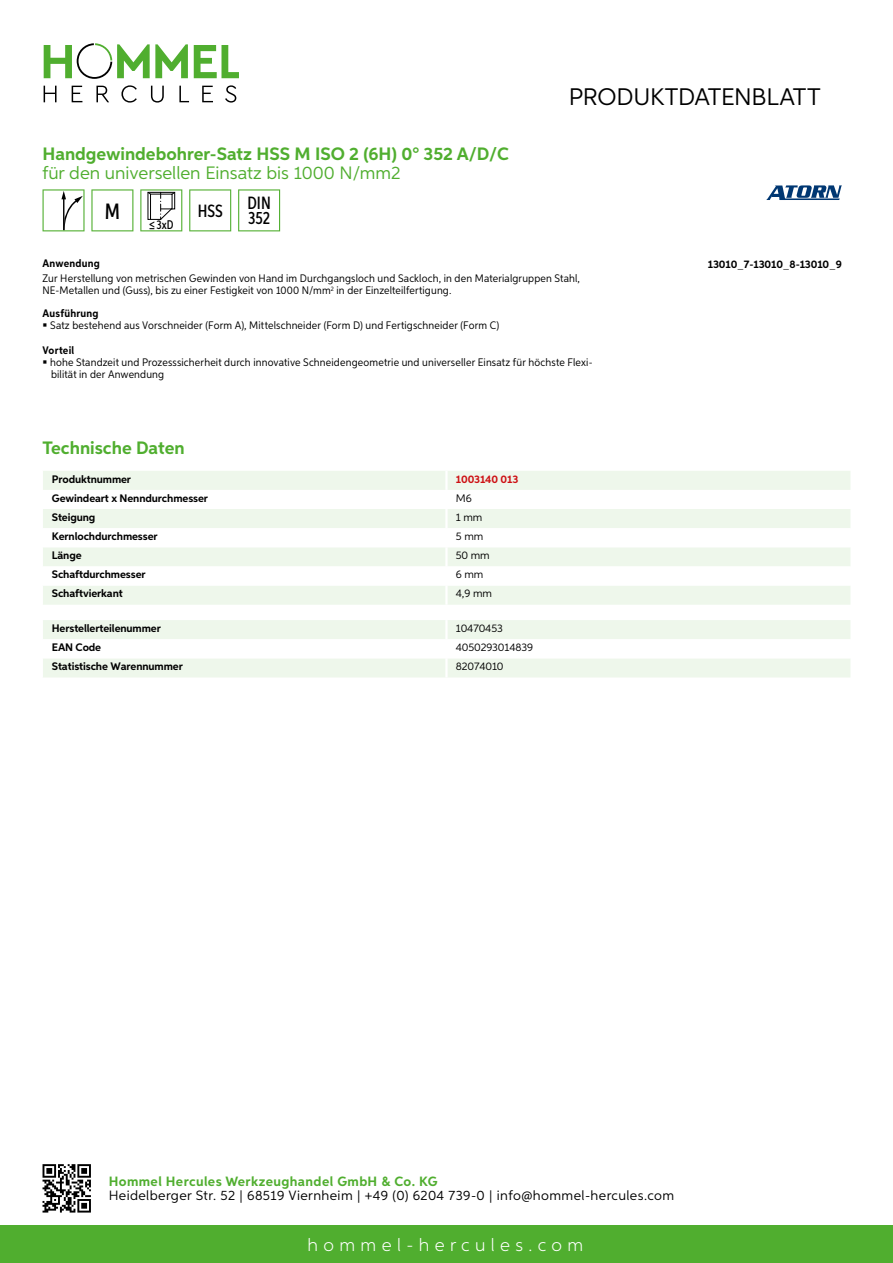
<style>
.page{position:relative;width:893px;height:1263px;background:#fff}
.page>*{position:absolute;margin:0;border:0;box-sizing:border-box;transform-origin:0 0}
.t1{font:24px "Aspira";letter-spacing:-.01em;color:#000}
.t2{font:500 22.2px "Aspira XX Nar";color:#000}
.t3{font:700 18px "Aspira";color:#50ae2f}
.t4{font:18px "Aspira";color:#50ae2f}
.t5{font:300 18px "Aspira";letter-spacing:.3em;color:#fff}
.t6{font:500 17.85px/14.9px "Aspira XX Nar";color:#000}
.t7{font:13.5px "Aspira";letter-spacing:.03em;color:#000}
.t8{font:700 13.5px "Aspira";letter-spacing:.03em;color:#50ae2f}
.t9{font:500 12.6px "Aspira XX Nar";color:#000}
.t10{font:10.95px/12px "Aspira Nar";letter-spacing:.015em;color:#000}
.t11{font:700 10.95px "Aspira";letter-spacing:-.01em;color:#000}
.t12{font:10.95px "Aspira";letter-spacing:-.01em;color:#000}
.t13{font:700 10.95px "Aspira Nar";letter-spacing:.02em;color:#000}
.t14{font:700 10.95px "Aspira";letter-spacing:-.01em;color:#cd1013}
</style>
<div class="page">
<div style="left:0;top:1226px;width:893px;height:37px;background:#50ae2f"></div>
<svg style="left:43px;top:1164px;width:48px;height:48px"></svg>
<svg style="left:194px;top:45px;width:45px;height:33px"></svg>
<svg style="left:44px;top:43px;width:144px;height:36px"></svg>
<svg style="left:44px;top:86px;width:13px;height:16px"></svg>
<svg style="left:72px;top:86px;width:10px;height:16px"></svg>
<svg style="left:96px;top:86px;width:13px;height:16px"></svg>
<svg style="left:121px;top:85px;width:16px;height:18px"></svg>
<svg style="left:151px;top:86px;width:13px;height:17px"></svg>
<svg style="left:179px;top:86px;width:10px;height:16px"></svg>
<svg style="left:202px;top:86px;width:11px;height:16px"></svg>
<svg style="left:225px;top:85px;width:11px;height:18px"></svg>
<div style="left:43px;top:471px;width:807px;height:134px;background:#eef7eb"></div>
<svg style="left:43px;top:490px;width:807px;height:96px"></svg>
<hr style="left:445px;top:471px;width:3px;height:19px;background:#fff">
<hr style="left:445px;top:490px;width:3px;height:19px;background:#fff">
<hr style="left:445px;top:509px;width:3px;height:19px;background:#fff">
<hr style="left:445px;top:528px;width:3px;height:19px;background:#fff">
<hr style="left:445px;top:547px;width:3px;height:19px;background:#fff">
<hr style="left:445px;top:566px;width:3px;height:20px;background:#fff">
<hr style="left:445px;top:586px;width:3px;height:19px;background:#fff">
<svg style="left:43px;top:620px;width:807px;height:57px"></svg>
<hr style="left:445px;top:658px;width:3px;height:19px;background:#fff">
<svg style="left:43px;top:189px;width:42px;height:42px"></svg>
<svg style="left:91px;top:189px;width:42px;height:42px"></svg>
<svg style="left:140px;top:189px;width:42px;height:42px"></svg>
<svg style="left:189px;top:189px;width:42px;height:42px"></svg>
<svg style="left:238px;top:189px;width:42px;height:42px"></svg>
<svg style="left:766px;top:185px;width:76px;height:15px"></svg>
<h3 class="t3" style="left:43px;top:142px;width:468px">Handgewindebohrer-Satz HSS M ISO 2 (6H) 0° 352 A/D/C</h3>
<h3 class="t4" style="left:43px;top:162px;width:360px">für den universellen Einsatz bis 1000 N/mm2</h3>
<h2 class="t2" style="left:105px;top:197px;width:17px">M</h2>
<p class="t9" style="left:149px;top:217px;width:26px">≤3xD</p>
<h3 class="t6" style="left:198px;top:203px;width:27px">HSS</h3>
<h3 class="t6" style="left:247px;top:196px;width:25px">DIN<br>352</h3>
<h1 class="t1" style="left:569px;top:82px;width:253px">Produktdatenblatt</h1>
<p class="t13" style="left:43px;top:257px;width:59px">Anwendung</p>
<p class="t10" style="left:43px;top:273px;width:539px">Zur Herstellung von metrischen Gewinden von Hand im Durchgangsloch und Sackloch, in den Materialgruppen Stahl,<br>NE-Metallen und (Guss), bis zu einer Festigkeit von 1000 N/mm<sup>2</sup> in der Einzelteilfertigung.</p>
<p class="t13" style="left:43px;top:306px;width:58px">Ausführung</p>
<p class="t10" style="left:50px;top:319px;width:451px">Satz bestehend aus Vorschneider (Form A), Mittelschneider (Form D) und Fertigschneider (Form C)</p>
<p class="t13" style="left:43px;top:343px;width:33px">Vorteil</p>
<p class="t10" style="left:50px;top:357px;width:544px">hohe Standzeit und Prozesssicherheit durch innovative Schneidengeometrie und universeller Einsatz für höchste Flexi&shy;bilität in der Anwendung</p>
<h3 class="t3" style="left:43px;top:437px;width:144px">Technische Daten</h3>
<p class="t11" style="left:52px;top:472px;width:81px">Produktnummer</p>
<p class="t14" style="left:456px;top:472px;width:64px">1003140 013</p>
<p class="t11" style="left:52px;top:491px;width:158px">Gewindeart x Nenndurchmesser</p>
<p class="t12" style="left:456px;top:491px;width:17px">M6</p>
<p class="t11" style="left:52px;top:510px;width:45px">Steigung</p>
<p class="t12" style="left:456px;top:510px;width:28px">1 mm</p>
<p class="t11" style="left:52px;top:530px;width:107px">Kernlochdurchmesser</p>
<p class="t12" style="left:456px;top:530px;width:29px">5 mm</p>
<p class="t11" style="left:52px;top:549px;width:31px">Länge</p>
<p class="t12" style="left:456px;top:549px;width:35px">50 mm</p>
<p class="t11" style="left:52px;top:568px;width:95px">Schaftdurchmesser</p>
<p class="t12" style="left:456px;top:568px;width:29px">6 mm</p>
<p class="t11" style="left:52px;top:587px;width:72px">Schaftvierkant</p>
<p class="t12" style="left:456px;top:587px;width:38px">4,9 mm</p>
<p class="t11" style="left:52px;top:621px;width:111px">Herstellerteilenummer</p>
<p class="t12" style="left:456px;top:622px;width:48px">10470453</p>
<p class="t11" style="left:52px;top:641px;width:51px">EAN Code</p>
<p class="t12" style="left:456px;top:641px;width:79px">4050293014839</p>
<p class="t11" style="left:52px;top:660px;width:132px">Statistische Warennummer</p>
<p class="t12" style="left:456px;top:660px;width:49px">82074010</p>
<p class="t11" style="left:708px;top:257px;width:136px">13010_7-13010_8-13010_9</p>
<p class="t8" style="left:109px;top:1172px;width:330px">Hommel Hercules Werkzeughandel GmbH &amp; Co. KG</p>
<p class="t7" style="left:109px;top:1187px;width:567px">Heidelberger Str. 52 | 68519 Viernheim | +49 (0) 6204 739-0 | info@hommel-hercules.com</p>
<h3 class="t5" style="left:307px;top:1234px;width:277px">hommel-hercules.com</h3>
</div>
